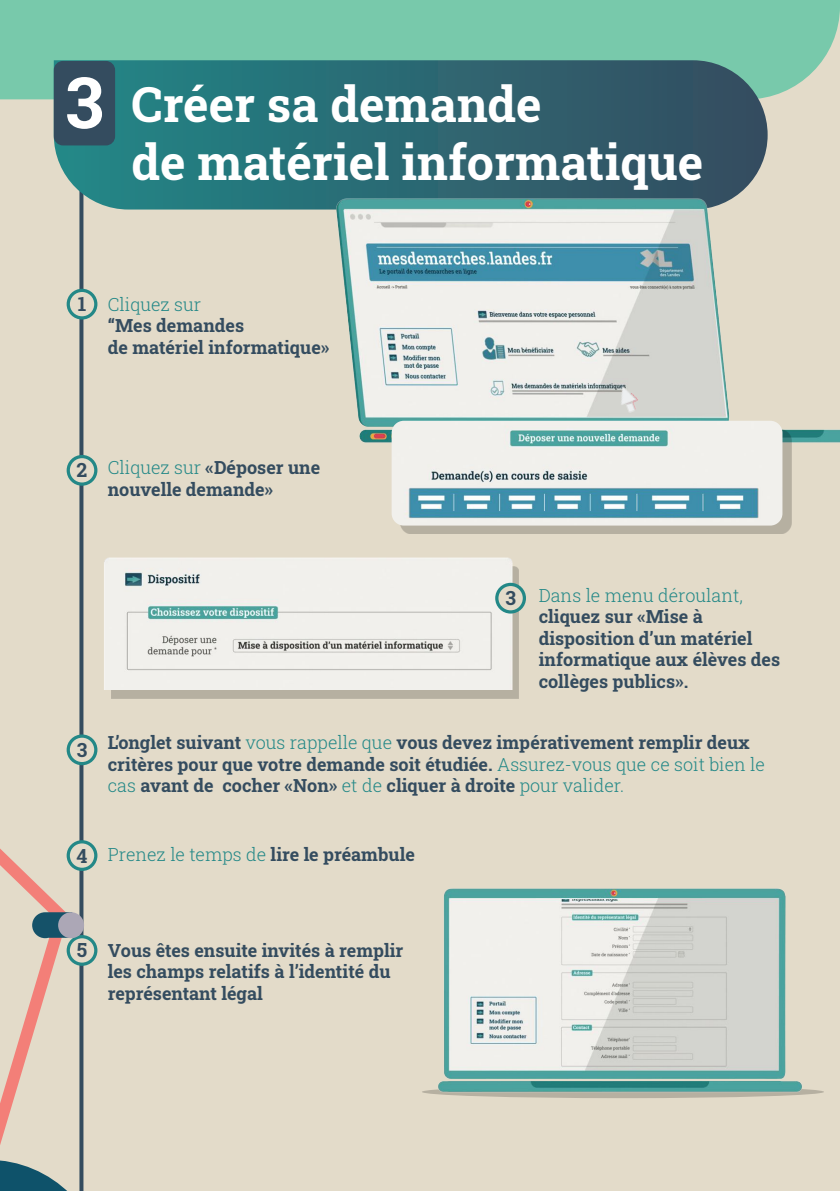
<style>
.page{position:relative;width:840px;height:1191px;background:#fff}
.page>*{position:absolute;margin:0;border:0;box-sizing:border-box;transform-origin:0 0}
.t1{font:700 70.8px "Roboto Slab";color:#fff}
.t2{font:700 48.4px/58px "Roboto Slab";color:#fff}
.t3{font:700 19.4px "Roboto Slab";color:#344c5f}
.t4{font:700 18px/21.6px "Roboto Slab";color:#344c5f}
.t5{font:300 18px "Roboto Slab";color:#238887}
.s1{font-weight:300;color:#238887}
.s2{font-weight:700;color:#344c5f}
</style>
<div class="page">
<div style="left:0;top:0;width:839px;height:1191px;background:#e3dbc9"></div>
<svg style="left:79px;top:209px;width:4px;height:525px;background:#475c6b"></svg>
<div style="left:68px;top:290px;width:28px;height:28px;background:#e3dbc9;border-radius:50%"></div>
<div style="left:67px;top:289px;width:30px;height:30px;border:3px solid #238887;border-radius:50%"></div>
<div style="left:68px;top:456px;width:28px;height:28px;background:#e3dbc9;border-radius:50%"></div>
<div style="left:67px;top:455px;width:30px;height:31px;border:3px solid #238887;border-radius:50%"></div>
<div style="left:112px;top:566px;width:407px;height:132px;background:#000;opacity:.2"></div>
<img style="left:104px;top:557px;width:415px;height:132px">
<div style="left:0;top:0;width:839px;height:99px;background:#78c9ab"></div>
<svg style="left:54px;top:60px;width:713px;height:149px;background:#2f7178"></svg>
<div style="left:54px;top:61px;width:61px;height:84px;background:#344c5f;border-radius:9px"></div>
<img style="left:297px;top:125px;width:542px;height:351px">
<div style="left:400px;top:429px;width:390px;height:105px;background:#000;opacity:.2"></div>
<img style="left:391px;top:421px;width:391px;height:104px">
<img style="left:609px;top:381px;width:36px;height:36px">
<div style="left:496px;top:584px;width:28px;height:28px;background:#e3dbc9;border-radius:50%"></div>
<div style="left:495px;top:583px;width:30px;height:30px;border:3px solid #238887;border-radius:50%"></div>
<div style="left:67px;top:734px;width:30px;height:31px;border:3px solid #238887;border-radius:50%"></div>
<img style="left:430px;top:888px;width:384px;height:210px">
<svg style="left:0;top:735px;width:98px;height:456px"></svg>
<h1 class="t1" style="left:65px;top:54px;width:40px">3</h1>
<h2 class="t2" style="left:131px;top:74px;width:573px">Créer sa demande<br>de matériel informatique</h2>
<p class="t3" style="left:78px;top:291px;width:10px">1</p>
<p class="t5" style="left:108px;top:292px;width:95px">Cliquez sur</p>
<p class="t4" style="left:108px;top:314px;width:223px">“Mes demandes<br>de matériel informatique»</p>
<p class="t3" style="left:77px;top:457px;width:12px">2</p>
<p class="t4" style="left:108px;top:456px;width:214px"><span class="s1">Cliquez sur</span> «Déposer une nouvelle demande»</p>
<p class="t3" style="left:77px;top:736px;width:12px">3</p>
<p class="t3" style="left:76px;top:842px;width:12px">4</p>
<p class="t3" style="left:505px;top:585px;width:12px">3</p>
<p class="t5" style="left:538px;top:583px;width:205px">Dans le menu déroulant,</p>
<p class="t4" style="left:538px;top:605px;width:243px">cliquez sur «Mise à disposition d’un matériel informatique aux élèves des collèges publics».</p>
<p class="t4" style="left:108px;top:731px;width:658px">L’onglet suivant <span class="s1">vous rappelle que</span> vous devez impérativement remplir deux critères pour que votre demande soit étudiée. <span class="s1">Assurez-vous que ce soit bien le cas</span> avant de cocher «Non» <span class="s1">et de</span> cliquer à droite <span class="s1">pour valider.</span></p>
<p class="t5" style="left:108px;top:842px;width:308px">Prenez le temps de <span class="s2">lire le préambule</span></p>
<p class="t3" style="left:77px;top:937px;width:12px">5</p>
<p class="t4" style="left:108px;top:939px;width:297px">Vous êtes ensuite invités à remplir les champs relatifs à l’identité du représentant légal</p>
</div>
